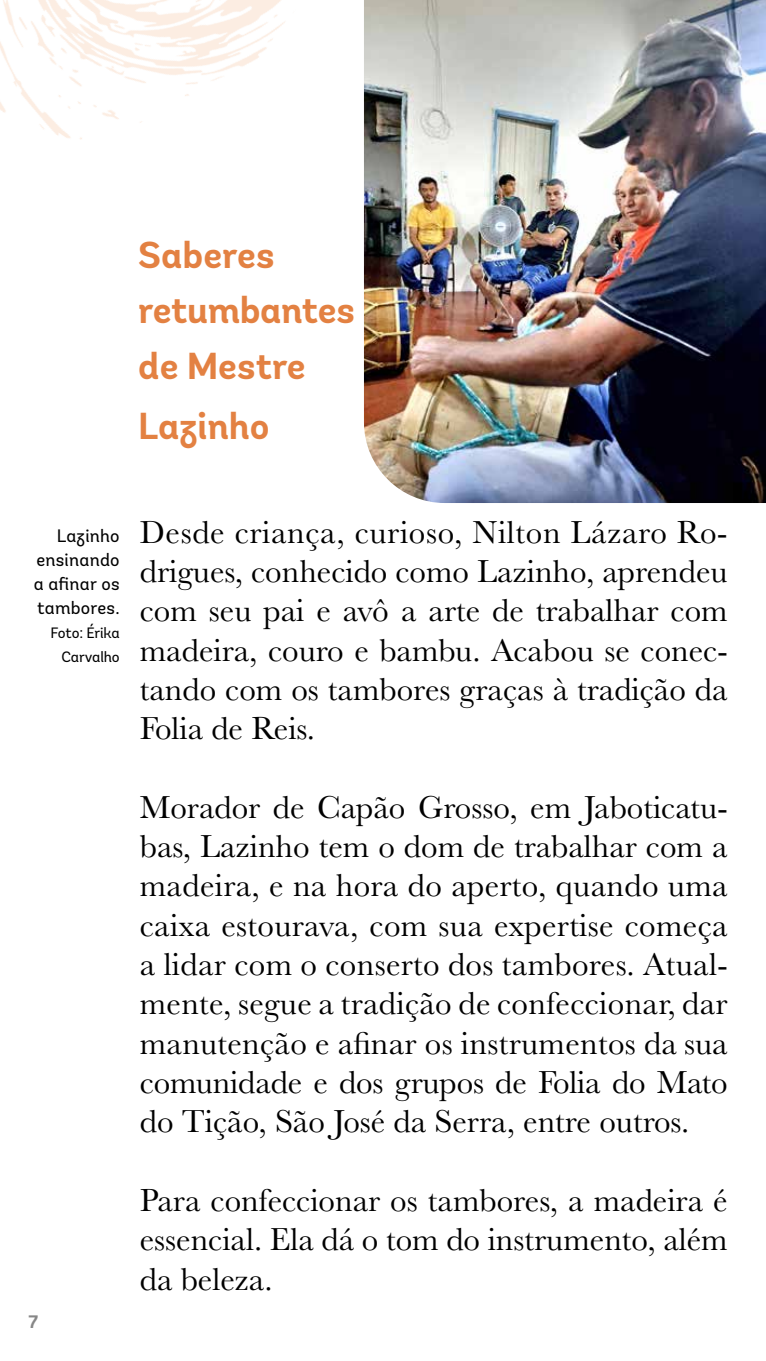
<style>
.page{position:relative;width:766px;height:1361px;background:#fff}
.page>*{position:absolute;margin:0;border:0;box-sizing:border-box;transform-origin:0 0}
.t1{font:700 37.5px/55.5px "Andes";color:#e38142}
.t2{font:33px/39.3px "Baskerville";color:#000;text-align:justify}
.t3{font:18px/24px "Andes";letter-spacing:.015em;color:#000;text-align:justify}
.t4{font:700 18px "Andes";color:#878787}
.t5{font:15px/24px "Andes";letter-spacing:-.01em;color:#000;text-align:right}
</style>
<div class="page">
<img style="left:0;top:0;width:285px;height:140px">
<img style="left:364px;top:0;width:401px;height:503px">
<p class="t1" style="left:138px;top:228px;width:218px">Saberes retumbantes de Mestre</p>
<p class="t1" style="left:138px;top:399px;width:132px">Lazinho</p>
<p class="t3" style="left:34px;top:523px;width:87px;text-indent:23px">Lazinho ensinando a afinar os tambores.</p>
<p class="t5" style="left:50px;top:620px;width:71px">Foto: Érika<br>Carvalho</p>
<p class="t2" style="left:140px;top:513px;width:589px">Desde criança, curioso, Nilton Lázaro Ro&shy;drigues, conhecido como Lazinho, aprendeu com seu pai e avô a arte de trabalhar com madeira, couro e bambu. Acabou se conec&shy;tando com os tambores graças à tradição da Folia de Reis.</p>
<p class="t4" style="left:29px;top:1311px;width:11px">7</p>
<p class="t2" style="left:140px;top:788px;width:589px">Morador de Capão Grosso, em Jaboticatu&shy;bas, Lazinho tem o dom de trabalhar com a madeira, e na hora do aperto, quando uma caixa estourava, com sua expertise começa a lidar com o conserto dos tambores. Atual&shy;mente, segue a tradição de confeccionar, dar manutenção e afinar os instrumentos da sua comunidade e dos grupos de Folia do Mato do Tição, São José da Serra, entre outros.</p>
<p class="t2" style="left:140px;top:1181px;width:589px">Para confeccionar os tambores, a madeira é essencial. Ela dá o tom do instrumento, além da beleza.</p>
</div>
